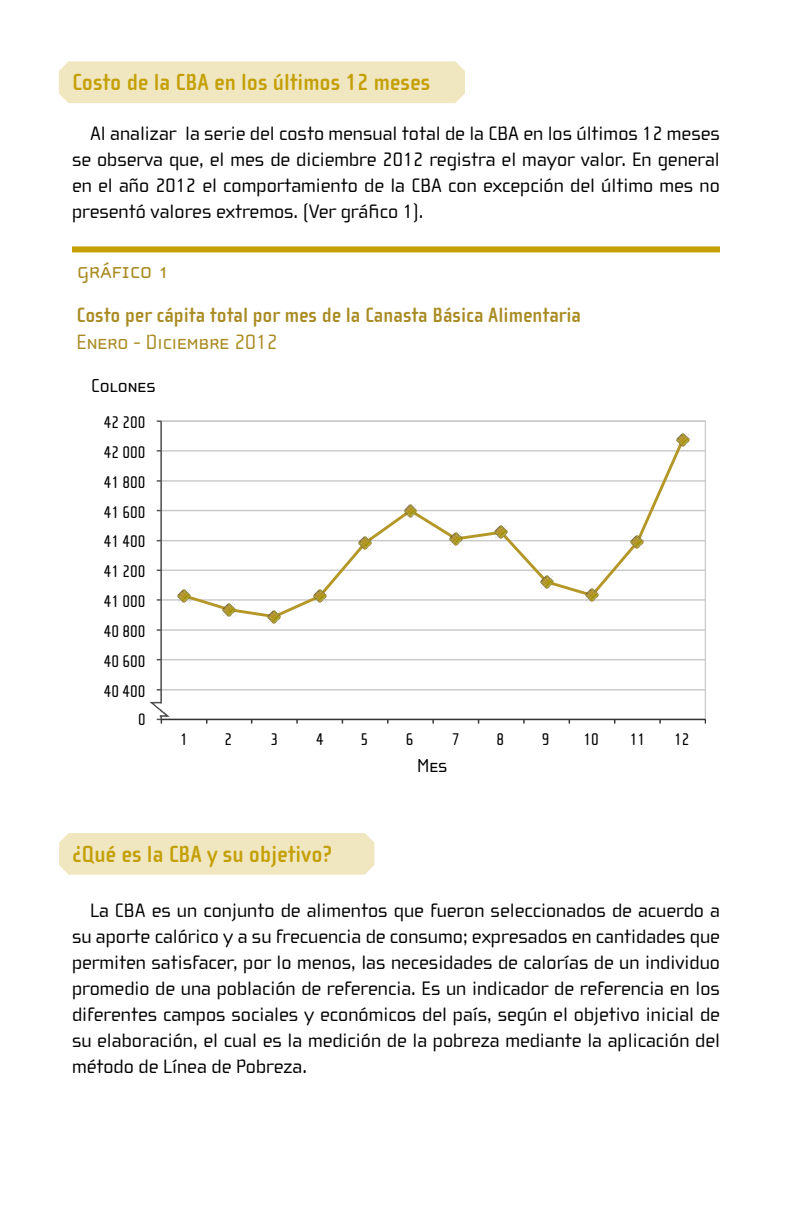
<style>
.page{position:relative;width:792px;height:1224px;background:#fff}
.page>*{position:absolute;margin:0;border:0;box-sizing:border-box;transform-origin:0 0}
.t1{font:700 24px "Cholla Sans";color:#c4a006}
.t2{font:23.2px "Cholla Unicase";color:#aa8c25}
.t3{font:700 21.4px "Cholla Sans";color:#aa8c25}
.t4{font:21.4px "Cholla Wide Small Caps";color:#aa8c25}
.t5{font:20px/26px "Cholla Wide";color:#000;text-align:justify}
.t6{font:19.2px "Cholla Wide Small Caps";color:#000}
.t7{font:17.4px "Cholla Sans";color:#000}
.t8{font:17px "Cholla Sans";color:#000}
</style>
<div class="page">
<hr style="left:161px;top:689px;width:544px;height:2px;background:#cacaca">
<hr style="left:161px;top:659px;width:544px;height:1px;background:#cacaca">
<hr style="left:161px;top:629px;width:544px;height:2px;background:#cacaca">
<hr style="left:161px;top:599px;width:544px;height:2px;background:#cacaca">
<hr style="left:161px;top:570px;width:544px;height:1px;background:#cacaca">
<hr style="left:161px;top:540px;width:544px;height:1px;background:#cacaca">
<hr style="left:161px;top:510px;width:544px;height:1px;background:#cacaca">
<hr style="left:161px;top:480px;width:544px;height:2px;background:#cacaca">
<hr style="left:161px;top:450px;width:544px;height:2px;background:#cacaca">
<hr style="left:160px;top:421px;width:2px;height:298px;background:#515151">
<hr style="left:161px;top:719px;width:544px;height:1px;background:#323232">
<svg style="left:180px;top:446px;width:507px;height:173px"></svg>
<svg style="left:178px;top:589px;width:13px;height:13px"></svg>
<svg style="left:223px;top:603px;width:13px;height:13px"></svg>
<svg style="left:268px;top:610px;width:13px;height:13px"></svg>
<svg style="left:313px;top:590px;width:13px;height:13px"></svg>
<svg style="left:359px;top:537px;width:13px;height:12px"></svg>
<svg style="left:404px;top:504px;width:13px;height:13px"></svg>
<svg style="left:449px;top:532px;width:13px;height:13px"></svg>
<svg style="left:495px;top:526px;width:13px;height:13px"></svg>
<svg style="left:540px;top:575px;width:13px;height:13px"></svg>
<svg style="left:586px;top:589px;width:13px;height:13px"></svg>
<svg style="left:631px;top:536px;width:13px;height:13px"></svg>
<svg style="left:676px;top:433px;width:13px;height:13px"></svg>
<div style="left:59px;top:833px;width:316px;height:42px;background:#f0e7c1"></div>
<div style="left:72px;top:246px;width:648px;height:6px;background:#c4a006"></div>
<svg style="left:150px;top:701px;width:22px;height:23px"></svg>
<div style="left:58px;top:61px;width:407px;height:42px;background:#f0e7c1"></div>
<p class="t1" style="left:72px;top:69px;width:360px">Costo de la CBA en los últimos 12 meses</p>
<p class="t5" style="left:72px;top:121px;width:649px;text-indent:18px">Al analizar la serie del costo mensual total de la CBA en los últimos 12 meses se observa que, el mes de diciembre 2012 registra el mayor valor. En general en el año 2012 el comportamiento de la CBA con excepción del último mes no presentó valores extremos. (Ver gráfico 1).</p>
<p class="t2" style="left:77px;top:260px;width:94px">GRÁFICO 1</p>
<p class="t3" style="left:77px;top:303px;width:506px">Costo per cápita total por mes de la Canasta Básica Alimentaria</p>
<p class="t4" style="left:77px;top:330px;width:203px">Enero - Diciembre 2012</p>
<p class="t6" style="left:91px;top:375px;width:66px">Colones</p>
<p class="t7" style="left:104px;top:413px;width:43px">42 200</p>
<p class="t7" style="left:104px;top:443px;width:43px">42 000</p>
<p class="t7" style="left:104px;top:472px;width:43px">41 800</p>
<p class="t7" style="left:104px;top:502px;width:43px">41 600</p>
<p class="t7" style="left:104px;top:532px;width:43px">41 400</p>
<p class="t7" style="left:104px;top:562px;width:43px">41 200</p>
<p class="t7" style="left:104px;top:592px;width:43px">41 000</p>
<p class="t7" style="left:104px;top:622px;width:43px">40 800</p>
<p class="t7" style="left:104px;top:651px;width:43px">40 600</p>
<p class="t7" style="left:104px;top:681px;width:43px">40 400</p>
<p class="t8" style="left:138px;top:710px;width:9px">0</p>
<p class="t7" style="left:180px;top:730px;width:9px">1</p>
<p class="t7" style="left:224px;top:730px;width:9px">2</p>
<p class="t7" style="left:271px;top:730px;width:9px">3</p>
<p class="t7" style="left:316px;top:730px;width:9px">4</p>
<p class="t7" style="left:360px;top:730px;width:9px">5</p>
<p class="t7" style="left:406px;top:730px;width:9px">6</p>
<p class="t7" style="left:452px;top:730px;width:9px">7</p>
<p class="t7" style="left:497px;top:730px;width:9px">8</p>
<p class="t7" style="left:542px;top:730px;width:9px">9</p>
<p class="t7" style="left:583px;top:730px;width:17px">10</p>
<p class="t7" style="left:630px;top:730px;width:17px">11</p>
<p class="t7" style="left:674px;top:730px;width:17px">12</p>
<p class="t6" style="left:417px;top:755px;width:32px">Mes</p>
<p class="t1" style="left:72px;top:841px;width:262px">¿Qué es la CBA y su objetivo?</p>
<p class="t5" style="left:72px;top:897px;width:650px;text-indent:18px">La CBA es un conjunto de alimentos que fueron seleccionados de acuerdo a su aporte calórico y a su frecuencia de consumo; expresados en cantidades que permiten satisfacer, por lo menos, las necesidades de calorías de un individuo promedio de una población de referencia. Es un indicador de referencia en los diferentes campos sociales y económicos del país, según el objetivo inicial de su elaboración, el cual es la medición de la pobreza mediante la aplicación del método de Línea de Pobreza.</p>
</div>
